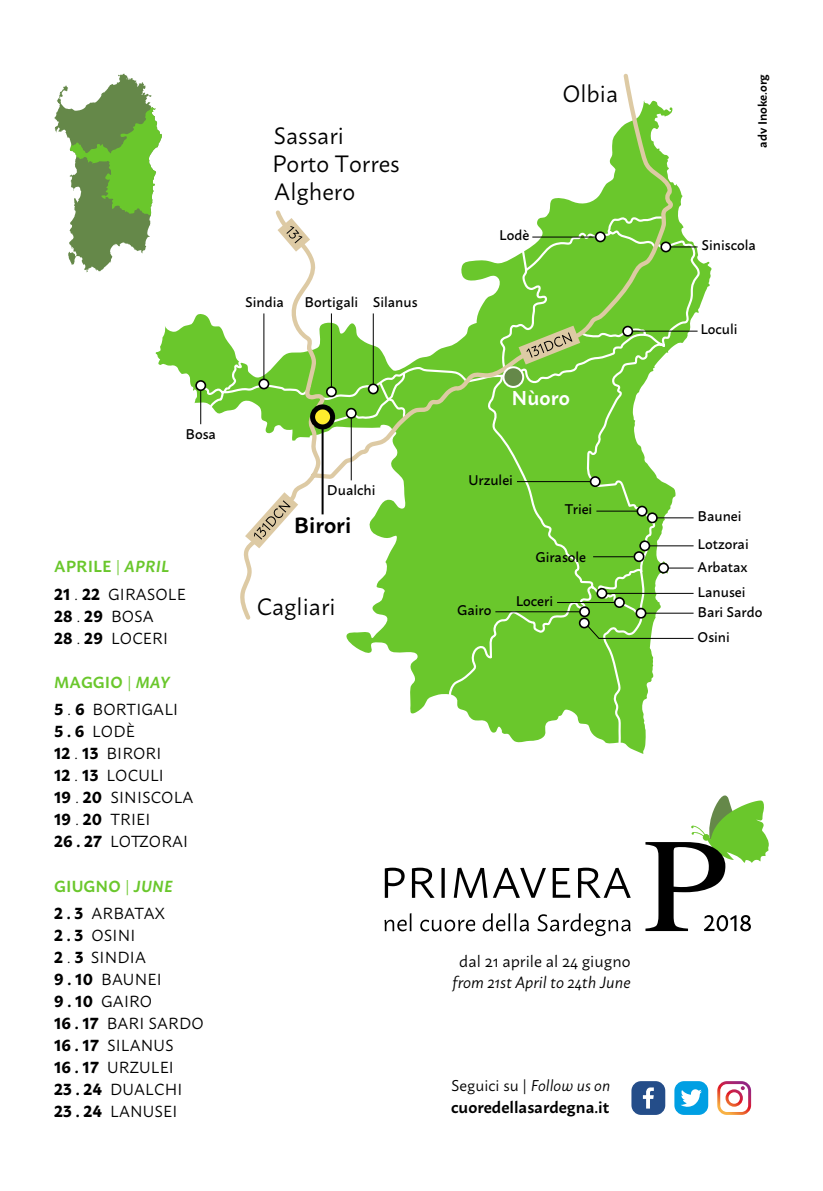
<style>
.page{position:relative;width:823px;height:1191px;background:#fff}
.page>*{position:absolute;margin:0;border:0;box-sizing:border-box;transform-origin:0 0}
.t1{font:23.6px/28.2px "Macho";color:#000}
.t2{font:600 22px "Macho";color:#000}
.t3{font:600 20px "Macho";color:#fff}
.t4{font:italic 16.2px "Macho";color:#000}
.t5{font:600 16.2px "Macho";color:#000}
.t6{font:16.2px "Macho";color:#000}
.t7{font:16px/22px "Macho";letter-spacing:.01em;color:#000}
.t8{font:15.6px "Macho";letter-spacing:.005em;color:#000}
.t9{font:500 14px/28px "Macho";color:#000}
.t10{font:600 12px "Macho";color:#000}
.s1{font-weight:600;color:#6ac72c}
.s2{color:#6ac72c}
.s3{font-weight:600;font-style:italic;color:#6ac72c}
.s4{font-weight:700}
.s5{font-style:italic}
</style>
<div class="page">
<svg style="left:54px;top:74px;width:101px;height:198px"></svg>
<div style="left:631px;top:1081px;width:34px;height:34px;background:#244d89;border-radius:10px"></div>
<svg style="left:642px;top:1087px;width:11px;height:21px"></svg>
<div style="left:674px;top:1081px;width:33px;height:34px;background:#009fe3;border-radius:10px"></div>
<svg style="left:681px;top:1089px;width:20px;height:18px"></svg>
<svg style="left:717px;top:1081px;width:33px;height:34px"></svg>
<svg style="left:645px;top:795px;width:124px;height:136px"></svg>
<svg style="left:384px;top:867px;width:20px;height:31px"></svg>
<svg style="left:411px;top:867px;width:23px;height:31px"></svg>
<svg style="left:441px;top:868px;width:3px;height:30px"></svg>
<svg style="left:453px;top:867px;width:92px;height:31px"></svg>
<svg style="left:552px;top:868px;width:18px;height:29px"></svg>
<svg style="left:578px;top:867px;width:52px;height:31px"></svg>
<svg style="left:384px;top:913px;width:27px;height:18px"></svg>
<svg style="left:420px;top:919px;width:55px;height:12px"></svg>
<svg style="left:482px;top:913px;width:46px;height:18px"></svg>
<svg style="left:537px;top:913px;width:93px;height:23px"></svg>
<svg style="left:155px;top:108px;width:556px;height:646px"></svg>
<svg style="left:194px;top:214px;width:506px;height:534px"></svg>
<svg style="left:236px;top:73px;width:437px;height:550px"></svg>
<svg style="left:518px;top:326px;width:62px;height:38px;background:#97be5f"></svg>
<svg style="left:277px;top:218px;width:33px;height:34px"></svg>
<svg style="left:245px;top:492px;width:53px;height:56px"></svg>
<div style="left:503px;top:367px;width:20px;height:20px;background:#658849;border-radius:50%"></div>
<div style="left:502px;top:366px;width:22px;height:22px;border:2px solid #fff;border-radius:50%"></div>
<div style="left:196px;top:381px;width:9px;height:9px;background:#fff;border-radius:50%"></div>
<div style="left:195px;top:380px;width:11px;height:11px;border:2px solid #000;border-radius:50%"></div>
<div style="left:259px;top:379px;width:9px;height:9px;background:#fff;border-radius:50%"></div>
<div style="left:258px;top:378px;width:11px;height:11px;border:2px solid #000;border-radius:50%"></div>
<div style="left:326px;top:387px;width:10px;height:9px;background:#fff;border-radius:50%"></div>
<div style="left:326px;top:386px;width:10px;height:11px;border:2px solid #000;border-radius:50%"></div>
<div style="left:368px;top:384px;width:9px;height:9px;background:#fff;border-radius:50%"></div>
<div style="left:367px;top:383px;width:11px;height:11px;border:2px solid #000;border-radius:50%"></div>
<div style="left:316px;top:405px;width:11px;height:11px;border:2px solid #000;border-radius:50%"></div>
<div style="left:658px;top:563px;width:9px;height:9px;background:#fff;border-radius:50%"></div>
<div style="left:657px;top:562px;width:11px;height:11px;border:2px solid #000;border-radius:50%"></div>
<div style="left:614px;top:598px;width:9px;height:9px;background:#fff;border-radius:50%"></div>
<div style="left:613px;top:597px;width:11px;height:11px;border:2px solid #000;border-radius:50%"></div>
<div style="left:639px;top:541px;width:10px;height:9px;background:#fff;border-radius:50%"></div>
<div style="left:639px;top:540px;width:11px;height:11px;border:2px solid #000;border-radius:50%"></div>
<div style="left:634px;top:552px;width:9px;height:9px;background:#fff;border-radius:50%"></div>
<div style="left:633px;top:551px;width:11px;height:11px;border:2px solid #000;border-radius:50%"></div>
<div style="left:579px;top:607px;width:10px;height:9px;background:#fff;border-radius:50%"></div>
<div style="left:578px;top:606px;width:11px;height:11px;border:2px solid #000;border-radius:50%"></div>
<div style="left:579px;top:618px;width:9px;height:9px;background:#fff;border-radius:50%"></div>
<div style="left:578px;top:617px;width:11px;height:11px;border:2px solid #000;border-radius:50%"></div>
<div style="left:636px;top:608px;width:9px;height:10px;background:#fff;border-radius:50%"></div>
<div style="left:635px;top:608px;width:11px;height:10px;border:2px solid #000;border-radius:50%"></div>
<div style="left:595px;top:232px;width:9px;height:9px;background:#fff;border-radius:50%"></div>
<div style="left:594px;top:231px;width:11px;height:11px;border:2px solid #000;border-radius:50%"></div>
<div style="left:590px;top:477px;width:9px;height:9px;background:#fff;border-radius:50%"></div>
<div style="left:589px;top:476px;width:11px;height:11px;border:2px solid #000;border-radius:50%"></div>
<div style="left:647px;top:513px;width:9px;height:9px;background:#fff;border-radius:50%"></div>
<div style="left:646px;top:512px;width:11px;height:11px;border:2px solid #000;border-radius:50%"></div>
<div style="left:637px;top:506px;width:9px;height:10px;background:#fff;border-radius:50%"></div>
<div style="left:636px;top:505px;width:11px;height:11px;border:2px solid #000;border-radius:50%"></div>
<div style="left:597px;top:589px;width:9px;height:9px;background:#fff;border-radius:50%"></div>
<div style="left:596px;top:588px;width:11px;height:11px;border:2px solid #000;border-radius:50%"></div>
<div style="left:622px;top:326px;width:10px;height:10px;background:#fff;border-radius:50%"></div>
<div style="left:622px;top:326px;width:10px;height:11px;border:2px solid #000;border-radius:50%"></div>
<div style="left:660px;top:242px;width:10px;height:10px;background:#fff;border-radius:50%"></div>
<div style="left:660px;top:241px;width:11px;height:11px;border:2px solid #000;border-radius:50%"></div>
<div style="left:346px;top:408px;width:9px;height:10px;background:#fff;border-radius:50%"></div>
<div style="left:345px;top:408px;width:11px;height:11px;border:2px solid #000;border-radius:50%"></div>
<svg style="left:670px;top:246px;width:27px;height:1px"></svg>
<hr style="left:516px;top:481px;width:74px;height:1px;background:#000">
<hr style="left:632px;top:331px;width:65px;height:1px;background:#000">
<hr style="left:656px;top:517px;width:37px;height:1px;background:#000">
<hr style="left:649px;top:545px;width:44px;height:1px;background:#000">
<svg style="left:667px;top:567px;width:26px;height:1px"></svg>
<hr style="left:645px;top:612px;width:48px;height:1px;background:#000">
<svg style="left:586px;top:624px;width:108px;height:15px"></svg>
<hr style="left:606px;top:593px;width:87px;height:1px;background:#000">
<hr style="left:532px;top:236px;width:63px;height:1px;background:#000">
<hr style="left:596px;top:510px;width:40px;height:1px;background:#000">
<hr style="left:495px;top:611px;width:84px;height:1px;background:#000">
<hr style="left:556px;top:602px;width:58px;height:1px;background:#000">
<hr style="left:263px;top:313px;width:1px;height:66px;background:#000">
<hr style="left:331px;top:313px;width:1px;height:74px;background:#000">
<hr style="left:372px;top:313px;width:1px;height:71px;background:#000">
<hr style="left:350px;top:418px;width:1px;height:62px;background:#000">
<div style="left:314px;top:409px;width:16px;height:16px;background:#ffec2d;border-radius:50%"></div>
<hr style="left:321px;top:427px;width:2px;height:86px;background:#000">
<div style="left:310px;top:404px;width:25px;height:25px;border:5px solid #000;border-radius:50%"></div>
<hr style="left:592px;top:556px;width:41px;height:1px;background:#000">
<hr style="left:200px;top:390px;width:1px;height:34px;background:#000">
<h1 class="t1" style="left:272px;top:119px;width:129px">Sassari<br>Porto Torres<br>Alghero</h1>
<p class="t9" style="left:245px;top:287px;width:40px">Sindia</p>
<p class="t9" style="left:304px;top:287px;width:114px">Bortigali Silanus</p>
<p class="t9" style="left:185px;top:419px;width:32px">Bosa</p>
<p class="t7" style="left:54px;top:551px;width:133px;line-height:27.6px"><span class="s1">APRILE</span> <span class="s2">|</span> <span class="s3">APRIL<br></span><span class="s4">21</span> . <span class="s4">22</span> GIRASOLE</p>
<p class="t7" style="left:54px;top:603px;width:115px"><span class="s4">28</span> . <span class="s4">29</span> BOSA<br><span class="s4">28</span> . <span class="s4">29</span> LOCERI</p>
<p class="t7" style="left:54px;top:666px;width:125px;line-height:27.6px"><span class="s1">MAGGIO</span> <span class="s2">|</span> <span class="s3">MAY<br></span><span class="s4">5</span> . <span class="s4">6</span> BORTIGALI</p>
<p class="t7" style="left:54px;top:719px;width:141px"><span class="s4">5 . 6</span> LODÈ<br><span class="s4">12</span> . <span class="s4">13</span> BIRORI<br><span class="s4">12</span> . <span class="s4">13</span> LOCULI<br><span class="s4">19</span> . <span class="s4">20</span> SINISCOLA<br><span class="s4">19</span> . <span class="s4">20</span> TRIEI<br><span class="s4">26 . 27</span> LOTZORAI</p>
<p class="t7" style="left:54px;top:870px;width:120px;line-height:27.6px"><span class="s1">GIUGNO</span> <span class="s2">|</span> <span class="s3">JUNE<br></span><span class="s4">2 . 3</span> ARBATAX</p>
<p class="t7" style="left:54px;top:923px;width:151px"><span class="s4">2 . 3</span> OSINI<br><span class="s4">2</span> . <span class="s4">3</span> SINDIA<br><span class="s4">9 . 10</span> BAUNEI<br><span class="s4">9 . 10</span> GAIRO<br><span class="s4">16 . 17</span> BARI SARDO<br><span class="s4">16 . 17</span> SILANUS<br><span class="s4">16 . 17</span> URZULEI<br><span class="s4">23 . 24</span> DUALCHI<br><span class="s4">23 . 24</span> LANUSEI</p>
<p class="t9" style="left:327px;top:475px;width:50px">Dualchi</p>
<h2 class="t2" style="left:294px;top:505px;width:59px">Birori</h2>
<h1 class="t1" style="left:256px;top:589px;width:80px">Cagliari</h1>
<h1 class="t1" style="left:562px;top:77px;width:57px">Olbia</h1>
<p class="t9" style="left:499px;top:220px;width:32px">Lodè</p>
<p class="t3" style="left:511px;top:380px;width:60px">Nùoro</p>
<p class="t9" style="left:468px;top:464px;width:46px">Urzulei</p>
<p class="t9" style="left:564px;top:494px;width:29px">Triei</p>
<p class="t9" style="left:535px;top:542px;width:52px">Girasole</p>
<p class="t9" style="left:457px;top:595px;width:36px">Gairo</p>
<p class="t9" style="left:515px;top:585px;width:39px">Loceri</p>
<p class="t6" style="left:459px;top:947px;width:173px">dal 21 aprile al 24 giugno</p>
<p class="t4" style="left:452px;top:969px;width:179px">from 21st April to 24th June</p>
<p class="t8" style="left:451px;top:1072px;width:160px">Seguici su | <span class="s5">Follow us on</span></p>
<p class="t5" style="left:451px;top:1092px;width:160px">cuoredellasardegna.it</p>
<p class="t10" style="left:751px;top:148px;width:75px;rotate:-90deg">adv Inoke.org</p>
<p class="t9" style="left:701px;top:230px;width:56px">Siniscola</p>
<p class="t9" style="left:700px;top:313px;width:39px">Loculi</p>
<p class="t9" style="left:697px;top:501px;width:53px">Baunei<br>Lotzorai</p>
<p class="t9" style="left:697px;top:551px;width:52px">Arbatax</p>
<p class="t9" style="left:697px;top:597px;width:66px;line-height:25.4px">Bari Sardo<br>Osini</p>
<p class="t9" style="left:697px;top:576px;width:49px">Lanusei</p>
</div>
